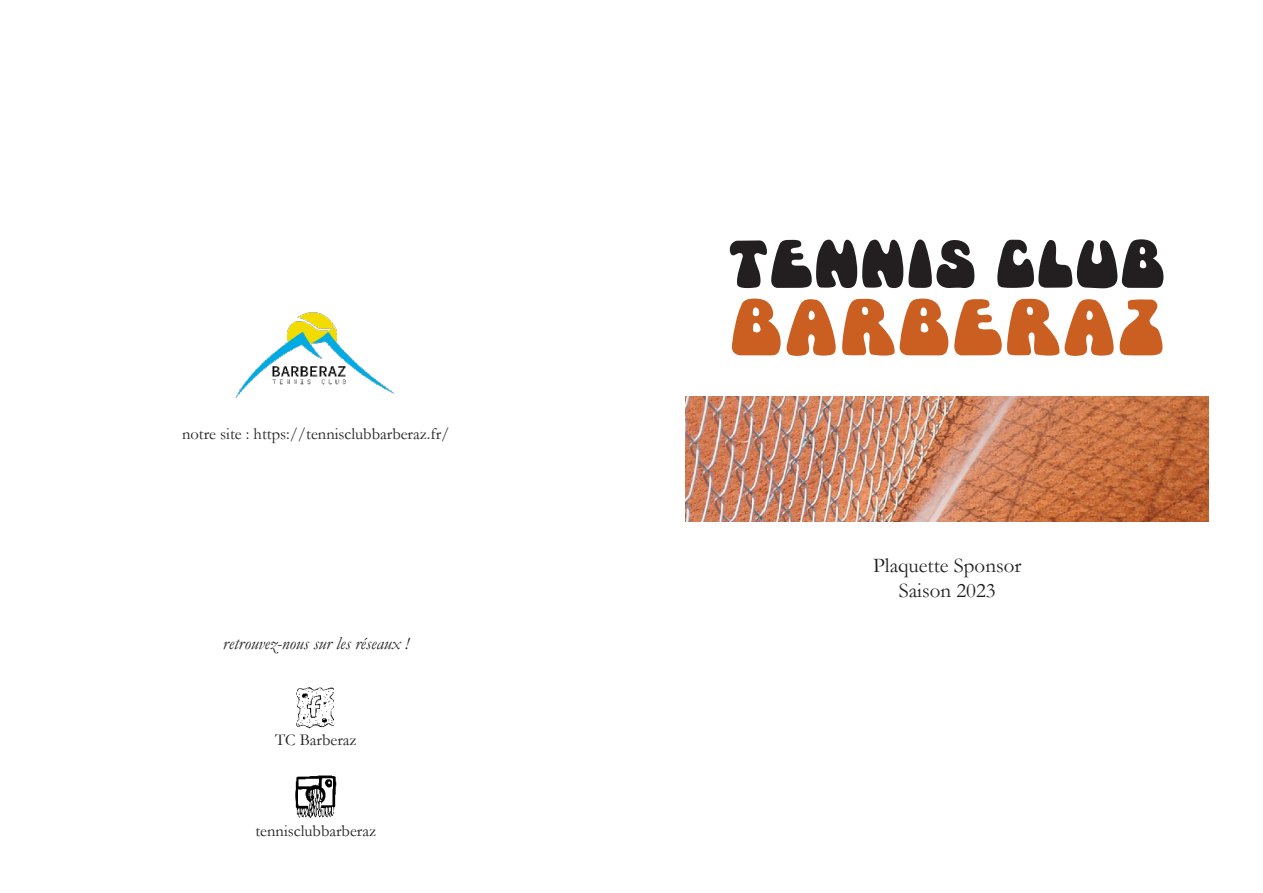
<style>
.page{position:relative;width:1263px;height:893px;background:#fff}
.page>*{position:absolute;margin:0;border:0;box-sizing:border-box;transform-origin:0 0}
.t1{font:72px "Mama";color:#cb5f21}
.t2{font:61.5px "Mama";color:#231f20}
.t3{font:21px/25.2px "Garamond";color:#231f20;text-align:center}
.t4{font:italic 18px "Garamond";color:#231f20}
.t5{font:16.5px "Garamond";color:#231f20}
</style>
<div class="page">
<img style="left:685px;top:396px;width:524px;height:125px">
<img style="left:235px;top:312px;width:160px;height:86px">
<img style="left:296px;top:687px;width:39px;height:42px">
<img style="left:295px;top:775px;width:42px;height:43px">
<p class="t5" style="left:182px;top:424px;width:269px">notre site : https://tennisclubbarberaz.fr/</p>
<p class="t4" style="left:223px;top:633px;width:187px">retrouvez-nous sur les réseaux !</p>
<p class="t5" style="left:275px;top:730px;width:83px">TC Barberaz</p>
<p class="t5" style="left:255px;top:821px;width:122px">tennisclubbarberaz</p>
<h2 class="t2" style="left:728px;top:239px;width:440px">TENNIS CLUB</h2>
<h1 class="t1" style="left:729px;top:298px;width:437px">BARBERAZ</h1>
<p class="t3" style="left:873px;top:553px;width:150px">Plaquette Sponsor<br>Saison 2023</p>
</div>
